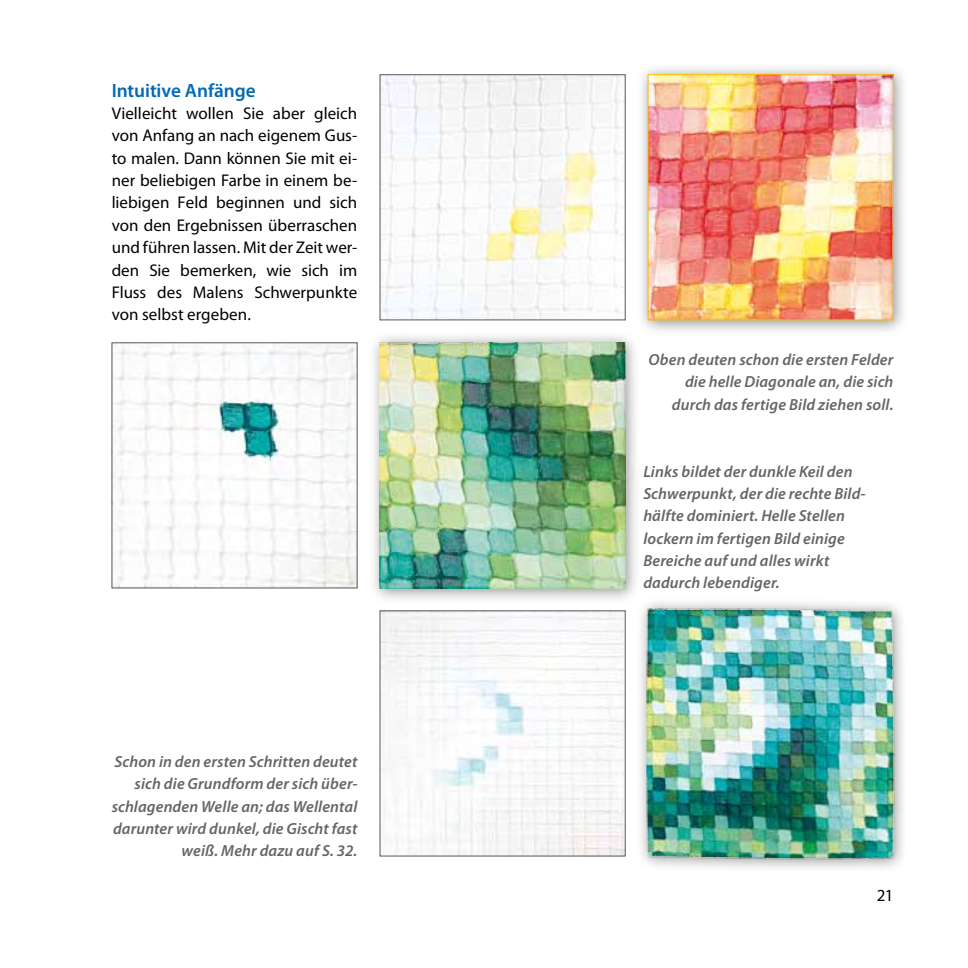
<style>
.page{position:relative;width:968px;height:968px;background:#fff}
.page>*{position:absolute;margin:0;border:0;box-sizing:border-box;transform-origin:0 0}
.t1{font:600 19.25px "Myriad Pro";letter-spacing:-.005em;color:#006ab3}
.t2{font:16.97px/22.4px "Myriad Pro";color:#000;text-align:justify}
.t3{font:italic 600 16.1px/22.4px "Myriad Pro";letter-spacing:.01em;color:#646567;text-align:right}
</style>
<div class="page">
<img style="left:381px;top:76px;width:242px;height:242px">
<div style="left:635px;top:62px;width:273px;height:273px;background:#000;opacity:.43"></div>
<img style="left:649px;top:76px;width:242px;height:242px">
<div style="left:647px;top:74px;width:246px;height:246px;border:1px solid #fabb00"></div>
<img style="left:381px;top:612px;width:242px;height:242px">
<img style="left:640px;top:602px;width:264px;height:266px">
<img style="left:114px;top:344px;width:241px;height:242px">
<div style="left:367px;top:330px;width:273px;height:273px;background:#000;opacity:.43"></div>
<img style="left:379px;top:342px;width:246px;height:246px">
<p class="t1" style="left:112px;top:78px;width:146px">Intuitive Anfänge</p>
<p class="t2" style="left:112px;top:102px;width:247px">Vielleicht wollen Sie aber gleich von Anfang an nach eigenem Gus&shy;to malen. Dann können Sie mit ei&shy;ner beliebigen Farbe in einem be&shy;liebigen Feld beginnen und sich von den Ergebnissen überraschen und führen lassen. Mit der Zeit wer&shy;den Sie bemerken, wie sich im Fluss des Malens Schwerpunkte von selbst ergeben.</p>
<p class="t3" style="left:112px;top:749px;width:247px">Schon in den ersten Schritten deutet sich die Grundform der sich über&shy;schlagenden Welle an; das Wellental darunter wird dunkel, die Gischt fast weiß. Mehr dazu auf S. 32.</p>
<p class="t3" style="left:648px;top:348px;width:246px">Oben deuten schon die ersten Felder die helle Diagonale an, die sich durch das fertige Bild ziehen soll.</p>
<p class="t3" style="left:643px;top:459px;width:223px;text-align:left">Links bildet der dunkle Keil den<br>Schwerpunkt, der die rechte Bild&shy;hälfte dominiert. Helle Stellen lockern im fertigen Bild einige<br>Bereiche auf und alles wirkt dadurch lebendiger.</p>
<p class="t2" style="left:876px;top:884px;width:18px">21</p>
</div>
